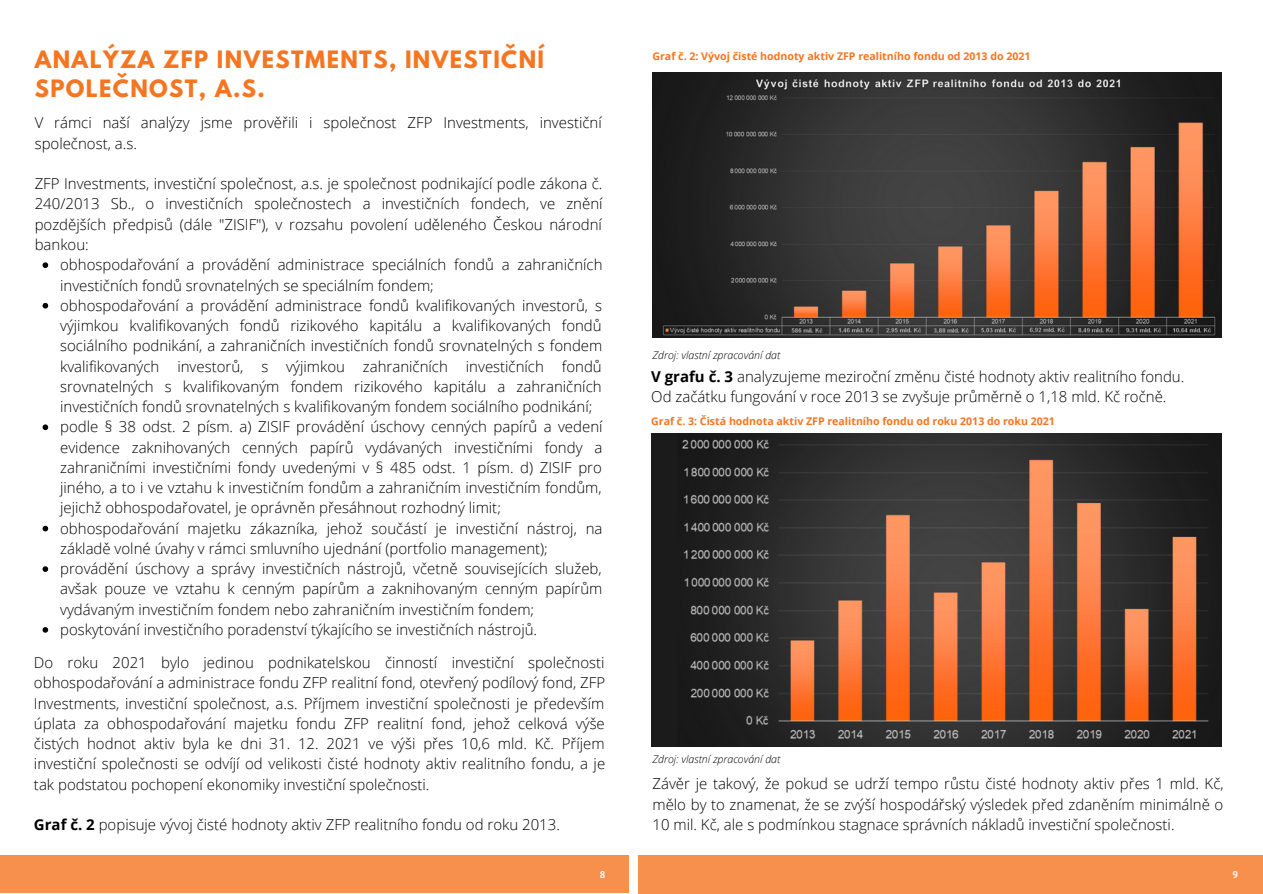
<style>
.page{position:relative;width:1263px;height:894px;background:#fff}
.page>*{position:absolute;margin:0;border:0;box-sizing:border-box;transform-origin:0 0}
.t1{font:700 21.15px/29.4px "League Spartan";letter-spacing:.065em;color:#f57521}
.t2{font:300 15px/20.2px "Open Sans";color:#000;text-align:justify}
.t3{font:700 10.65px "Open Sans";color:#f57521}
.t4{font:italic 300 10.65px "Open Sans";color:#000}
.t5{font:10.65px "Bree Serif";color:#fff}
.s1{font-weight:700}
</style>
<div class="page">
<div style="left:0;top:854px;width:629px;height:39px;background:#f7904d"></div>
<div style="left:638px;top:854px;width:624px;height:39px;background:#f7904d"></div>
<img style="left:652px;top:72px;width:569px;height:266px">
<img style="left:651px;top:433px;width:570px;height:313px">
<svg style="left:43px;top:262px;width:5px;height:6px"></svg>
<svg style="left:43px;top:303px;width:5px;height:5px"></svg>
<svg style="left:43px;top:424px;width:5px;height:6px"></svg>
<svg style="left:43px;top:525px;width:5px;height:6px"></svg>
<svg style="left:43px;top:566px;width:5px;height:5px"></svg>
<svg style="left:43px;top:627px;width:5px;height:5px"></svg>
<p class="t1" style="left:35px;top:47px;width:511px">ANALÝZA ZFP INVESTMENTS, INVESTIČNÍ<br>SPOLEČNOST, A.S.</p>
<p class="t2" style="left:35px;top:112px;width:569px">V rámci naší analýzy jsme prověřili i společnost ZFP Investments, investiční společnost, a.s.</p>
<p class="t2" style="left:35px;top:173px;width:569px">ZFP Investments, investiční společnost, a.s. je společnost podnikající podle zákona č.<br>240/2013 Sb., o investičních společnostech a investičních fondech, ve znění pozdějších předpisů (dále "ZISIF"), v rozsahu povolení uděleného Českou národní bankou:</p>
<p class="t2" style="left:60px;top:254px;width:544px">obhospodařování a provádění administrace speciálních fondů a zahraničních investičních fondů srovnatelných se speciálním fondem;</p>
<p class="t2" style="left:60px;top:295px;width:544px">obhospodařování a provádění administrace fondů kvalifikovaných investorů, s výjimkou kvalifikovaných fondů rizikového kapitálu a kvalifikovaných fondů sociálního podnikání, a zahraničních investičních fondů srovnatelných s fondem kvalifikovaných investorů, s výjimkou zahraničních investičních fondů srovnatelných s kvalifikovaným fondem rizikového kapitálu a zahraničních investičních fondů srovnatelných s kvalifikovaným fondem sociálního podnikání;</p>
<p class="t2" style="left:60px;top:416px;width:544px">podle § 38 odst. 2 písm. a) ZISIF provádění úschovy cenných papírů a vedení evidence zaknihovaných cenných papírů vydávaných investičními fondy a zahraničními investičními fondy uvedenými v § 485 odst. 1 písm. d) ZISIF pro jiného, a to i ve vztahu k investičním fondům a zahraničním investičním fondům, jejichž obhospodařovatel, je oprávněn přesáhnout rozhodný limit;</p>
<p class="t2" style="left:60px;top:517px;width:544px">obhospodařování majetku zákazníka, jehož součástí je investiční nástroj, na základě volné úvahy v rámci smluvního ujednání (portfolio management);</p>
<p class="t2" style="left:60px;top:558px;width:544px">provádění úschovy a správy investičních nástrojů, včetně souvisejících služeb, avšak pouze ve vztahu k cenným papírům a zaknihovaným cenným papírům vydávaným investičním fondem nebo zahraničním investičním fondem;</p>
<p class="t2" style="left:60px;top:618px;width:478px">poskytování investičního poradenství týkajícího se investičních nástrojů.</p>
<p class="t2" style="left:34px;top:651px;width:573px">Do roku 2021 bylo jedinou podnikatelskou činností investiční společnosti obhospodařování a administrace fondu ZFP realitní fond, otevřený podílový fond, ZFP Investments, investiční společnost, a.s. Příjmem investiční společnosti je především úplata za obhospodařování majetku fondu ZFP realitní fond, jehož celková výše čistých hodnot aktiv byla ke dni 31. 12. 2021 ve výši přes 10,6 mld. Kč. Příjem investiční společnosti se odvíjí od velikosti čisté hodnoty aktiv realitního fondu, a je tak podstatou pochopení ekonomiky investiční společnosti.</p>
<p class="t2" style="left:34px;top:813px;width:527px"><span class="s1">Graf č. 2</span> popisuje vývoj čisté hodnoty aktiv ZFP realitního fondu od roku 2013.</p>
<p class="t3" style="left:652px;top:48px;width:380px">Graf č. 2: Vývoj čisté hodnoty aktiv ZFP realitního fondu od 2013 do 2021</p>
<p class="t4" style="left:652px;top:348px;width:129px">Zdroj: vlastní zpracování dat</p>
<p class="t2" style="left:651px;top:365px;width:535px"><span class="s1">V grafu č. 3</span> analyzujeme meziroční změnu čisté hodnoty aktiv realitního fondu.</p>
<p class="t2" style="left:651px;top:386px;width:517px">Od začátku fungování v roce 2013 se zvyšuje průměrně o 1,18 mld. Kč ročně.</p>
<p class="t3" style="left:651px;top:413px;width:405px">Graf č. 3: Čistá hodnota aktiv ZFP realitního fondu od roku 2013 do roku 2021</p>
<p class="t4" style="left:652px;top:751px;width:129px">Zdroj: vlastní zpracování dat</p>
<p class="t2" style="left:652px;top:773px;width:573px">Závěr je takový, že pokud se udrží tempo růstu čisté hodnoty aktiv přes 1 mld. Kč, mělo by to znamenat, že se zvýší hospodářský výsledek před zdaněním minimálně o 10 mil. Kč, ale s podmínkou stagnace správních nákladů investiční společnosti.</p>
<p class="t5" style="left:600px;top:866px;width:7px">8</p>
<p class="t5" style="left:1232px;top:866px;width:7px">9</p>
</div>
